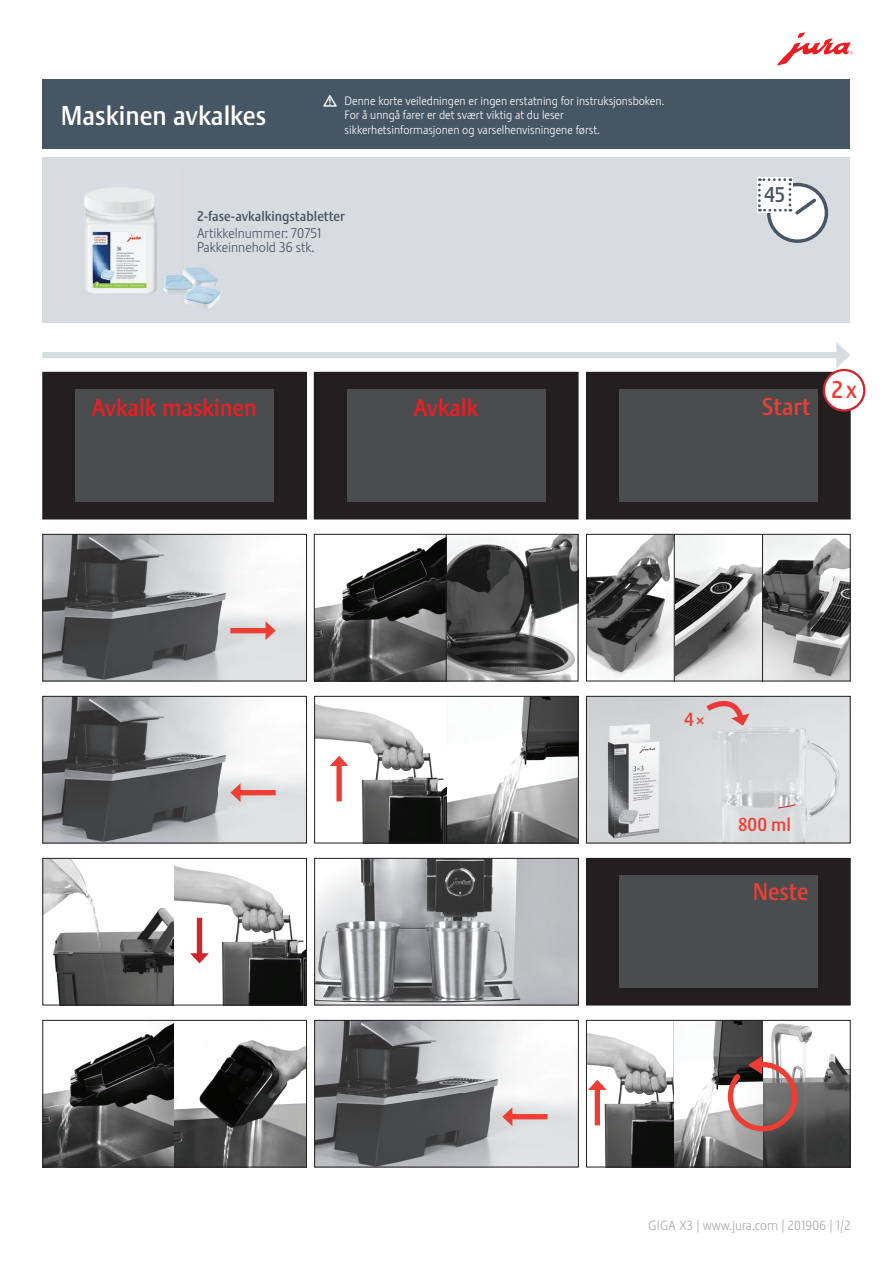
<style>
.page{position:relative;width:893px;height:1263px;background:#fff}
.page>*{position:absolute;margin:0;border:0;box-sizing:border-box;transform-origin:0 0}
.t1{font:27px "Stalemate Pro 2 J Medium";color:#fff}
.t2{font:24px "Stalemate Pro 2 J Medium";color:#ee1d23}
.t3{font:24px "Stalemate Pro 2 J Medium";color:#ee3e34}
.t4{font:21px "Stalemate Pro 2 J Medium";color:#465664}
.t5{font:18.6px "Stalemate Pro 2 J Medium";color:#ee3e34}
.t6{font:13.8px "Stalemate Pro 2 J Light";color:#465664}
.t7{font:13.8px "Stalemate Pro 2 J Medium";color:#465664}
.t8{font:13.5px "Stalemate Pro 2 J Light";color:#a8a9ad}
.t9{font:12px/14.4px "Stalemate Pro 2 J Light";color:#fff}
.s1{font-family:"Jura Pict 2006"}
.s2{color:#231f20}
.s3{font-size:13.2px}
</style>
<div class="page">
<div style="left:43px;top:80px;width:807px;height:69px;background:#465664"></div>
<div style="left:43px;top:158px;width:807px;height:165px;background:#d7dce1"></div>
<div style="left:43px;top:352px;width:798px;height:6px;background:#d7dce1"></div>
<svg style="left:836px;top:342px;width:14px;height:26px"></svg>
<svg style="left:777px;top:32px;width:76px;height:34px"></svg>
<img style="left:45px;top:536px;width:260px;height:143px">
<div style="left:230px;top:628px;width:39px;height:5px;background:#ee3e34"></div>
<svg style="left:265px;top:621px;width:11px;height:19px"></svg>
<div style="left:43px;top:534px;width:264px;height:147px;border:1px solid #231f20"></div>
<img style="left:45px;top:698px;width:260px;height:143px">
<div style="left:237px;top:790px;width:39px;height:5px;background:#ee3e34"></div>
<svg style="left:230px;top:783px;width:11px;height:19px"></svg>
<div style="left:43px;top:696px;width:264px;height:147px;border:1px solid #231f20"></div>
<img style="left:45px;top:1022px;width:260px;height:143px">
<hr style="left:174px;top:1020px;width:1px;height:147px;background:#231f20">
<div style="left:43px;top:1020px;width:264px;height:147px;border:1px solid #231f20"></div>
<img style="left:45px;top:860px;width:260px;height:143px">
<hr style="left:174px;top:858px;width:1px;height:147px;background:#231f20">
<div style="left:197px;top:918px;width:5px;height:39px;background:#d1232a"></div>
<svg style="left:190px;top:953px;width:19px;height:10px"></svg>
<div style="left:43px;top:858px;width:264px;height:147px;border:1px solid #231f20"></div>
<img style="left:316px;top:536px;width:260px;height:143px">
<hr style="left:446px;top:534px;width:1px;height:147px;background:#231f20">
<div style="left:314px;top:534px;width:264px;height:147px;border:1px solid #231f20"></div>
<img style="left:316px;top:698px;width:261px;height:143px">
<hr style="left:446px;top:696px;width:1px;height:147px;background:#231f20">
<div style="left:336px;top:762px;width:6px;height:39px;background:#ee3e34"></div>
<svg style="left:330px;top:756px;width:19px;height:10px"></svg>
<div style="left:314px;top:696px;width:265px;height:147px;border:1px solid #231f20"></div>
<img style="left:316px;top:860px;width:261px;height:143px">
<div style="left:314px;top:858px;width:265px;height:147px;border:1px solid #231f20"></div>
<img style="left:316px;top:1022px;width:261px;height:143px">
<div style="left:509px;top:1114px;width:38px;height:5px;background:#ee3e34"></div>
<svg style="left:502px;top:1107px;width:10px;height:19px"></svg>
<div style="left:314px;top:1020px;width:265px;height:147px;border:1px solid #231f20"></div>
<img style="left:588px;top:536px;width:260px;height:143px">
<hr style="left:674px;top:534px;width:1px;height:147px;background:#231f20">
<hr style="left:762px;top:534px;width:1px;height:147px;background:#231f20">
<div style="left:586px;top:534px;width:264px;height:147px;border:1px solid #231f20"></div>
<img style="left:588px;top:698px;width:260px;height:34px">
<img style="left:664px;top:732px;width:184px;height:109px">
<img style="left:595px;top:702px;width:69px;height:139px">
<svg style="left:702px;top:698px;width:48px;height:28px"></svg>
<svg style="left:777px;top:803px;width:19px;height:6px"></svg>
<div style="left:586px;top:696px;width:264px;height:147px;border:1px solid #231f20"></div>
<img style="left:588px;top:1022px;width:260px;height:143px">
<hr style="left:674px;top:1020px;width:1px;height:147px;background:#231f20">
<hr style="left:762px;top:1020px;width:1px;height:147px;background:#231f20">
<div style="left:595px;top:1086px;width:5px;height:39px;background:#ee3e34"></div>
<svg style="left:588px;top:1080px;width:19px;height:10px"></svg>
<svg style="left:725px;top:1052px;width:75px;height:82px"></svg>
<div style="left:586px;top:1020px;width:264px;height:147px;border:1px solid #231f20"></div>
<div style="left:43px;top:372px;width:263px;height:147px;background:#231f20"></div>
<div style="left:75px;top:389px;width:199px;height:113px;background:#4b4c4d"></div>
<div style="left:314px;top:372px;width:264px;height:147px;background:#231f20"></div>
<div style="left:347px;top:389px;width:198px;height:113px;background:#4b4c4d"></div>
<div style="left:586px;top:858px;width:264px;height:147px;background:#231f20"></div>
<div style="left:619px;top:875px;width:199px;height:113px;background:#4b4c4d"></div>
<div style="left:769px;top:185px;width:57px;height:56px;background:#fff;border-radius:50%"></div>
<div style="left:767px;top:183px;width:61px;height:60px;border:3px solid #465664;border-radius:50%"></div>
<div style="left:757px;top:177px;width:35px;height:36px;background:#fff"></div>
<svg style="left:758px;top:178px;width:61px;height:40px"></svg>
<img style="left:84px;top:187px;width:137px;height:121px">
<div style="left:586px;top:372px;width:264px;height:147px;background:#231f20"></div>
<div style="left:619px;top:389px;width:199px;height:113px;background:#4b4c4d"></div>
<div style="left:824px;top:370px;width:40px;height:40px;background:#fff;border-radius:50%"></div>
<div style="left:823px;top:369px;width:42px;height:43px;border:2px solid #d1232a;border-radius:50%"></div>
<h1 class="t1" style="left:61px;top:99px;width:207px">Maskinen avkalkes</h1>
<p class="t9" style="left:345px;top:94px;width:321px;text-indent:-21px"><span class="s1">J</span> Denne korte veiledningen er ingen erstatning for instruksjonsboken.<br>For å unngå farer er det svært viktig at du leser sikkerhetsinformasjonen og varselhenvisningene først.</p>
<p class="t7" style="left:197px;top:208px;width:149px">2-fase-avkalkingstabletter</p>
<p class="t6" style="left:197px;top:239px;width:119px">Pakkeinnehold 36 stk.</p>
<p class="t6" style="left:197px;top:225px;width:126px">Artikkelnummer: 70751</p>
<h2 class="t2" style="left:92px;top:393px;width:166px">Avkalk maskinen</h2>
<h2 class="t2" style="left:414px;top:393px;width:66px">Avkalk</h2>
<h3 class="t4" style="left:764px;top:182px;width:23px">45<span class="s2">20</span></h3>
<h2 class="t3" style="left:762px;top:392px;width:50px">Start</h2>
<h2 class="t3" style="left:831px;top:375px;width:27px">2 x</h2>
<h3 class="t5" style="left:684px;top:708px;width:22px">4 ×</h3>
<h3 class="t5" style="left:738px;top:814px;width:54px">800 ml</h3>
<h2 class="t3" style="left:753px;top:877px;width:57px">Neste</h2>
<p class="t8" style="left:648px;top:1217px;width:204px"><span class="s3">GIGA X3</span> | www.jura.com | <span class="s3">201906</span> | <span class="s3">1</span> / <span class="s3">2</span></p>
</div>
